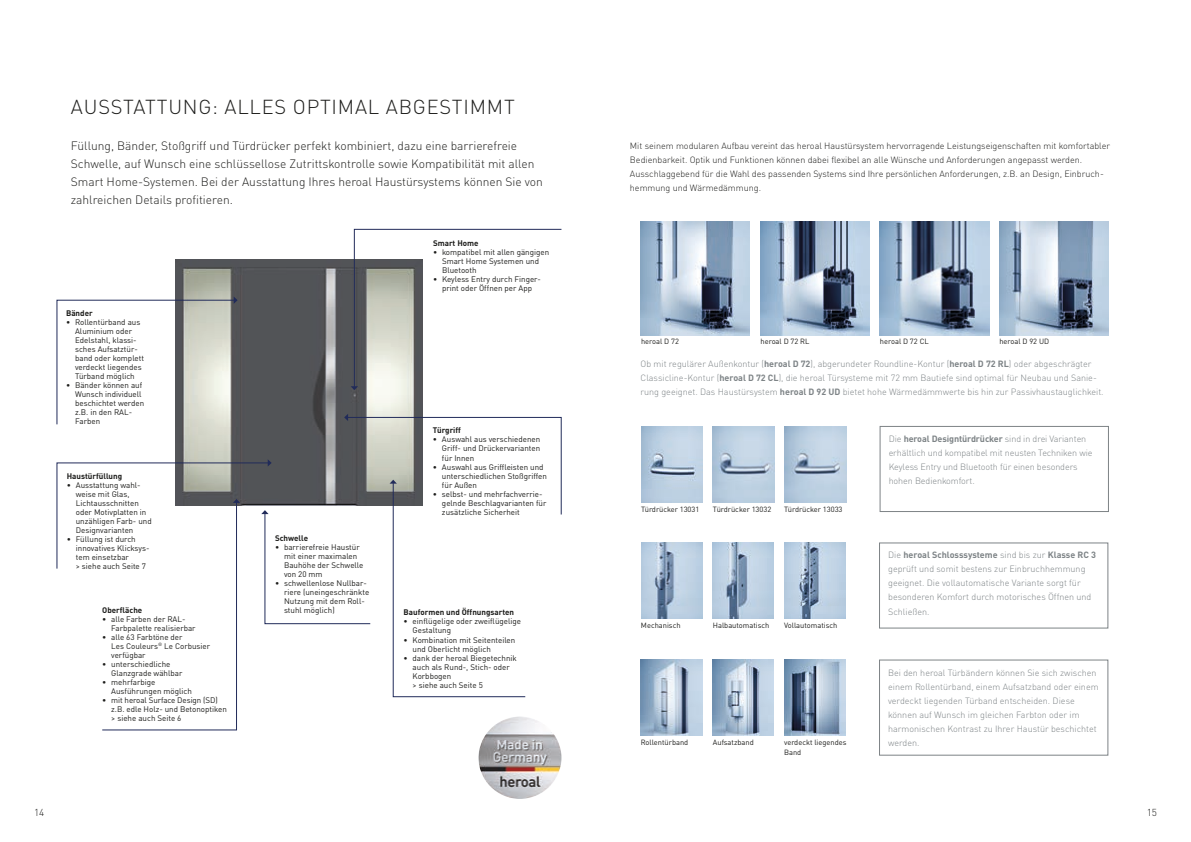
<style>
.page{position:relative;width:1191px;height:842px;background:#fff}
.page>*{position:absolute;margin:0;border:0;box-sizing:border-box;transform-origin:0 0}
.t1{font:300 20px "DIN Pro";letter-spacing:.04em;color:#1d1d1b}
.t2{font:300 12px/18px "DIN Pro";color:#1d1d1b}
.t3{font:300 10px "DIN Pro";color:#1d1d1b}
.t4{font:300 9px/14px "DIN Pro";color:#7d8386}
.t5{font:300 9px/14px "DIN Pro";color:#1d1d1b}
.t6{font:8px/9px "DIN Pro";color:#1d1d1b}
.t7{font:700 8px "DIN Pro";color:#1d1d1b}
.t8{font:7.5px/10px "DIN Pro";color:#1d1d1b}
.s1{font-weight:700}
</style>
<div class="page">
<img style="left:640px;top:222px;width:109px;height:113px">
<img style="left:760px;top:222px;width:109px;height:113px">
<img style="left:999px;top:222px;width:109px;height:113px">
<img style="left:880px;top:222px;width:109px;height:113px">
<img style="left:641px;top:660px;width:61px;height:76px">
<img style="left:784px;top:660px;width:61px;height:76px">
<img style="left:712px;top:660px;width:62px;height:76px">
<img style="left:641px;top:543px;width:61px;height:76px">
<img style="left:712px;top:543px;width:62px;height:76px">
<img style="left:784px;top:543px;width:61px;height:76px">
<img style="left:641px;top:426px;width:61px;height:76px">
<img style="left:713px;top:426px;width:61px;height:76px">
<img style="left:784px;top:426px;width:62px;height:76px">
<div style="left:880px;top:426px;width:228px;height:86px;border:1px solid #7d8386"></div>
<img style="left:478px;top:730px;width:83px;height:69px">
<svg style="left:56px;top:229px;width:506px;height:501px"></svg>
<h1 class="t1" style="left:71px;top:91px;width:445px">AUSSTATTUNG: ALLES OPTIMAL ABGESTIMMT</h1>
<p class="t2" style="left:71px;top:136px;width:473px">Füllung, Bänder, Stoßgriff und Türdrücker perfekt kombiniert, dazu eine barrierefreie Schwelle, auf Wunsch eine schlüssellose Zutrittskontrolle sowie Kompatibilität mit allen Smart Home-Systemen. Bei der Ausstattung Ihres heroal Haustürsystems können Sie von zahlreichen Details profitieren.</p>
<p class="t7" style="left:66px;top:307px;width:28px">Bänder</p>
<p class="t6" style="left:75px;top:317px;width:71px;text-indent:-9px">• Rollentürband aus<br>Aluminium oder<br>Edelstahl, klassi&shy;sches Aufsatztür&shy;band oder komplett verdeckt liegendes<br>Türband möglich</p>
<p class="t6" style="left:75px;top:380px;width:71px;text-indent:-9px">• Bänder können auf<br>Wunsch individuell beschichtet werden z.B. in den RAL-<br>Farben</p>
<p class="t7" style="left:67px;top:469px;width:57px">Haustürfüllung</p>
<p class="t6" style="left:76px;top:479px;width:77px;text-indent:-9px">• Ausstattung wahl&shy;weise mit Glas,<br>Lichtausschnitten oder Motivplatten in unzähligen Farb- und<br>Designvarianten</p>
<p class="t6" style="left:76px;top:533px;width:75px;text-indent:-9px">• Füllung ist durch innovatives Klicksys&shy;tem einsetzbar<br>&gt; siehe auch Seite 7</p>
<p class="t7" style="left:275px;top:531px;width:35px">Schwelle</p>
<p class="t6" style="left:284px;top:542px;width:81px;text-indent:-9px">• barrierefreie Haustür mit einer maximalen<br>Bauhöhe der Schwelle von 20 mm</p>
<p class="t6" style="left:284px;top:578px;width:87px;text-indent:-9px">• schwellenlose Nullbar&shy;riere (uneingeschränkte<br>Nutzung mit dem Roll-</p>
<p class="t7" style="left:102px;top:603px;width:42px">Oberfläche</p>
<p class="t6" style="left:284px;top:605px;width:52px">stuhl möglich)</p>
<p class="t6" style="left:111px;top:613px;width:86px;text-indent:-9px">• alle Farben der RAL-<br>Farbpalette realisierbar</p>
<p class="t6" style="left:111px;top:631px;width:100px;text-indent:-9px">• alle 63 Farbtöne der<br>Les Couleurs<sup>®</sup> Le Corbusier verfügbar</p>
<p class="t6" style="left:111px;top:658px;width:73px;text-indent:-9px">• unterschiedliche<br>Glanzgrade wählbar</p>
<p class="t6" style="left:111px;top:676px;width:82px;text-indent:-9px">• mehrfarbige<br>Ausführungen möglich</p>
<p class="t6" style="left:111px;top:694px;width:117px;text-indent:-9px">• mit heroal Surface Design (SD) z.B. edle Holz- und Betonoptiken &gt; siehe auch Seite 6</p>
<p class="t7" style="left:433px;top:236px;width:47px">Smart Home</p>
<p class="t6" style="left:442px;top:247px;width:109px;text-indent:-9px">• kompatibel mit allen gängigen<br>Smart Home Systemen und<br>Bluetooth</p>
<p class="t6" style="left:433px;top:274px;width:109px;text-align:center">• Keyless Entry durch Finger&shy;print oder Öffnen per App</p>
<p class="t7" style="left:433px;top:424px;width:29px">Türgriff</p>
<p class="t6" style="left:442px;top:434px;width:100px;text-align:justify;text-indent:-9px">• Auswahl aus verschiedenen Griff- und Drückervarianten für Innen</p>
<p class="t6" style="left:442px;top:461px;width:107px;text-indent:-9px">• Auswahl aus Griffleisten und unterschiedlichen Stoßgriffen für Außen</p>
<p class="t6" style="left:442px;top:488px;width:106px;text-indent:-9px">• selbst- und mehrfachverrie&shy;gelnde Beschlagvarianten für zusätzliche Sicherheit</p>
<p class="t7" style="left:403px;top:606px;width:112px">Bauformen und Öffnungsarten</p>
<p class="t6" style="left:412px;top:616px;width:110px;text-indent:-9px">• einflügelige oder zweiflügelige<br>Gestaltung</p>
<p class="t6" style="left:412px;top:634px;width:104px;text-indent:-9px">• Kombination mit Seitenteilen und Oberlicht möglich</p>
<p class="t6" style="left:412px;top:652px;width:106px;text-indent:-9px">• dank der heroal Biegetechnik auch als Rund-, Stich- oder<br>Korbbogen<br>&gt; siehe auch Seite 5</p>
<p class="t5" style="left:630px;top:138px;width:482px">Mit seinem modularen Aufbau vereint das heroal Haustürsystem hervorragende Leistungseigenschaften mit komfortabler Bedienbarkeit. Optik und Funktionen können dabei flexibel an alle Wünsche und Anforderungen angepasst werden.<br>Ausschlaggebend für die Wahl des passenden Systems sind Ihre persönlichen Anforderungen, z.B. an Design, Einbruch&shy;hemmung und Wärmedämmung.</p>
<p class="t8" style="left:641px;top:336px;width:39px">heroal D 72</p>
<p class="t8" style="left:760px;top:336px;width:50px">heroal D 72 RL</p>
<p class="t8" style="left:880px;top:336px;width:50px">heroal D 72 CL</p>
<p class="t8" style="left:999px;top:336px;width:51px">heroal D 92 UD</p>
<p class="t4" style="left:640px;top:356px;width:464px">Ob mit regulärer Außenkontur (<span class="s1">heroal D 72</span>), abgerundeter Round line-Kontur (<span class="s1">heroal D 72 RL</span>) oder abgeschrägter<br>Classicline-Kontur ( <span class="s1">heroal D 72 CL</span>), die heroal Türsysteme mit 72 mm Bautiefe sind optimal für Neubau und Sanie&shy;rung geeignet. Das Haustür system <span class="s1">heroal D 92 UD</span> bietet hohe Wärmedämmwerte bis hin zur Passivhaustauglichkeit.</p>
<p class="t8" style="left:641px;top:503px;width:60px">Türdrücker 13031</p>
<p class="t8" style="left:713px;top:503px;width:60px">Türdrücker 13032</p>
<p class="t8" style="left:784px;top:503px;width:60px">Türdrücker 13033</p>
<p class="t8" style="left:641px;top:620px;width:41px">Mechanisch</p>
<p class="t8" style="left:713px;top:620px;width:58px">Halbautomatisch</p>
<p class="t8" style="left:784px;top:620px;width:55px">Vollautomatisch</p>
<p class="t8" style="left:641px;top:737px;width:49px">Rollentürband</p>
<p class="t8" style="left:713px;top:737px;width:42px">Aufsatzband</p>
<p class="t8" style="left:784px;top:737px;width:64px">verdeckt liegendes<br>Band</p>
<p class="t4" style="left:888px;top:431px;width:205px">Die <span class="s1">heroal Designtürdrücker</span> sind in drei Varianten erhältlich und kompatibel mit neusten Techniken wie Keyless Entry und Bluetooth für einen besonders hohen Bedienkomfort.</p>
<p class="t4" style="left:888px;top:547px;width:209px">Die <span class="s1">heroal Schlosssysteme</span> sind bis zur <span class="s1">Klasse RC 3 </span>geprüft und somit bestens zur Einbruchhemmung geeignet. Die vollautomatische Variante sorgt für besonderen Komfort durch motorisches Öffnen und Schließen.</p>
<p class="t4" style="left:888px;top:664px;width:212px">Bei den heroal Türbändern können Sie sich zwischen einem Rollentürband, einem Aufsatzband oder einem verdeckt liegenden Türband entscheiden. Diese können auf Wunsch im gleichen Farbton oder im harmonischen Kontrast zu Ihrer Haustür beschichtet werden.</p>
<p class="t3" style="left:34px;top:804px;width:12px">14</p>
<p class="t3" style="left:1146px;top:804px;width:12px">15</p>
</div>
